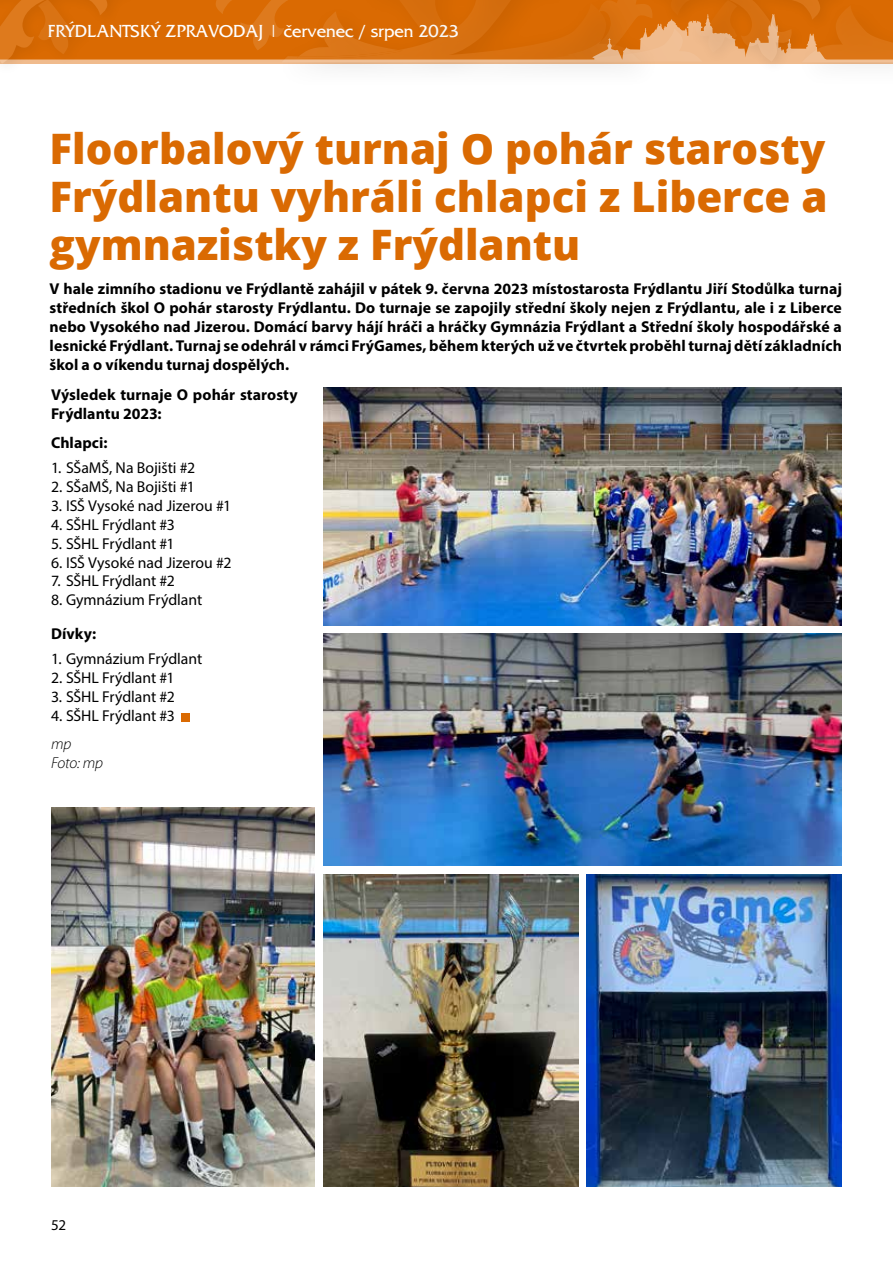
<style>
.page{position:relative;width:893px;height:1263px;background:#fff}
.page>*{position:absolute;margin:0;border:0;box-sizing:border-box;transform-origin:0 0}
.t1{font:800 42px/48px "Open Sans";color:#da6a02;text-align:justify}
.t2{font:18px "France";color:#fff}
.t3{font:700 15.75px/19.2px "Myriad Pro";letter-spacing:.005em;color:#000}
.t4{font:15.75px "Myriad Pro";letter-spacing:-.005em;color:#000}
.t5{font:italic 300 15.75px/18.9px "Myriad Pro";letter-spacing:-.01em;color:#000}
.t6{font:15px "Myriad Pro";color:#000}
</style>
<div class="page">
<div style="left:181px;top:713px;width:9px;height:8px;background:#da6a02"></div>
<img style="left:323px;top:875px;width:255px;height:311px">
<img style="left:51px;top:808px;width:264px;height:378px">
<img style="left:587px;top:875px;width:255px;height:311px">
<img style="left:323px;top:388px;width:519px;height:237px">
<img style="left:323px;top:633px;width:519px;height:232px">
<div style="left:144px;top:0;width:55px;height:60px;background:#da6a02"></div>
<div style="left:269px;top:0;width:398px;height:91px;background:#000;opacity:.75"></div>
<div style="left:0;top:0;width:144px;height:78px;background:#000;opacity:.75"></div>
<svg style="left:0;top:0;width:130px;height:64px;background:#da7212"></svg>
<div style="left:642px;top:0;width:210px;height:76px;background:#000;opacity:.75"></div>
<svg style="left:199px;top:0;width:694px;height:62px;background:#db781c"></svg>
<p class="t2" style="left:48px;top:22px;width:413px">FRÝDLANTSKÝ ZPRAVODAJ | červenec / srpen 2023</p>
<h1 class="t1" style="left:50px;top:122px;width:780px">Floorbalový turnaj O pohár starosty Frýdlantu vyhráli chlapci z Liberce a gymnazistky z Frýdlantu</h1>
<p class="t3" style="left:50px;top:278px;width:794px;text-align:justify">V hale zimního stadionu ve Frýdlantě zahájil v pátek 9. června 2023 místostarosta Frýdlantu Jiří Stodůlka turnaj středních škol O pohár starosty Frýdlantu. Do turnaje se zapojily střední školy nejen z Frýdlantu, ale i z Liberce nebo Vysokého nad Jizerou. Domácí barvy hájí hráči a hráčky Gymnázia Frýdlant a Střední školy hospodářské a lesnické Frýdlant. Turnaj se odehrál v rámci FrýGames, během kterých už ve čtvrtek proběhl turnaj dětí základních škol a o víkendu turnaj dospělých.</p>
<p class="t3" style="left:51px;top:385px;width:248px">Výsledek turnaje O pohár starosty<br>Frýdlantu 2023:</p>
<p class="t3" style="left:51px;top:433px;width:58px">Chlapci:</p>
<p class="t4" style="left:51px;top:458px;width:146px">1. SŠaMŠ, Na Bojišti #2</p>
<p class="t4" style="left:51px;top:477px;width:145px">2. SŠaMŠ, Na Bojišti #1</p>
<p class="t4" style="left:51px;top:496px;width:182px">3. ISŠ Vysoké nad Jizerou #1</p>
<p class="t4" style="left:51px;top:515px;width:126px">4. SŠHL Frýdlant #3</p>
<p class="t4" style="left:51px;top:534px;width:125px">5. SŠHL Frýdlant #1</p>
<p class="t4" style="left:51px;top:553px;width:182px">6. ISŠ Vysoké nad Jizerou #2</p>
<p class="t4" style="left:51px;top:571px;width:125px">7. SŠHL Frýdlant #2</p>
<p class="t4" style="left:51px;top:590px;width:153px">8. Gymnázium Frýdlant</p>
<p class="t3" style="left:51px;top:624px;width:47px">Dívky:</p>
<p class="t4" style="left:51px;top:649px;width:153px">1. Gymnázium Frýdlant</p>
<p class="t4" style="left:51px;top:668px;width:125px">2. SŠHL Frýdlant #1</p>
<p class="t4" style="left:51px;top:687px;width:125px">3. SŠHL Frýdlant #2</p>
<p class="t4" style="left:51px;top:706px;width:125px">4. SŠHL Frýdlant #3</p>
<p class="t5" style="left:51px;top:734px;width:54px">mp<br>Foto: mp</p>
<p class="t6" style="left:51px;top:1216px;width:17px">52</p>
</div>
